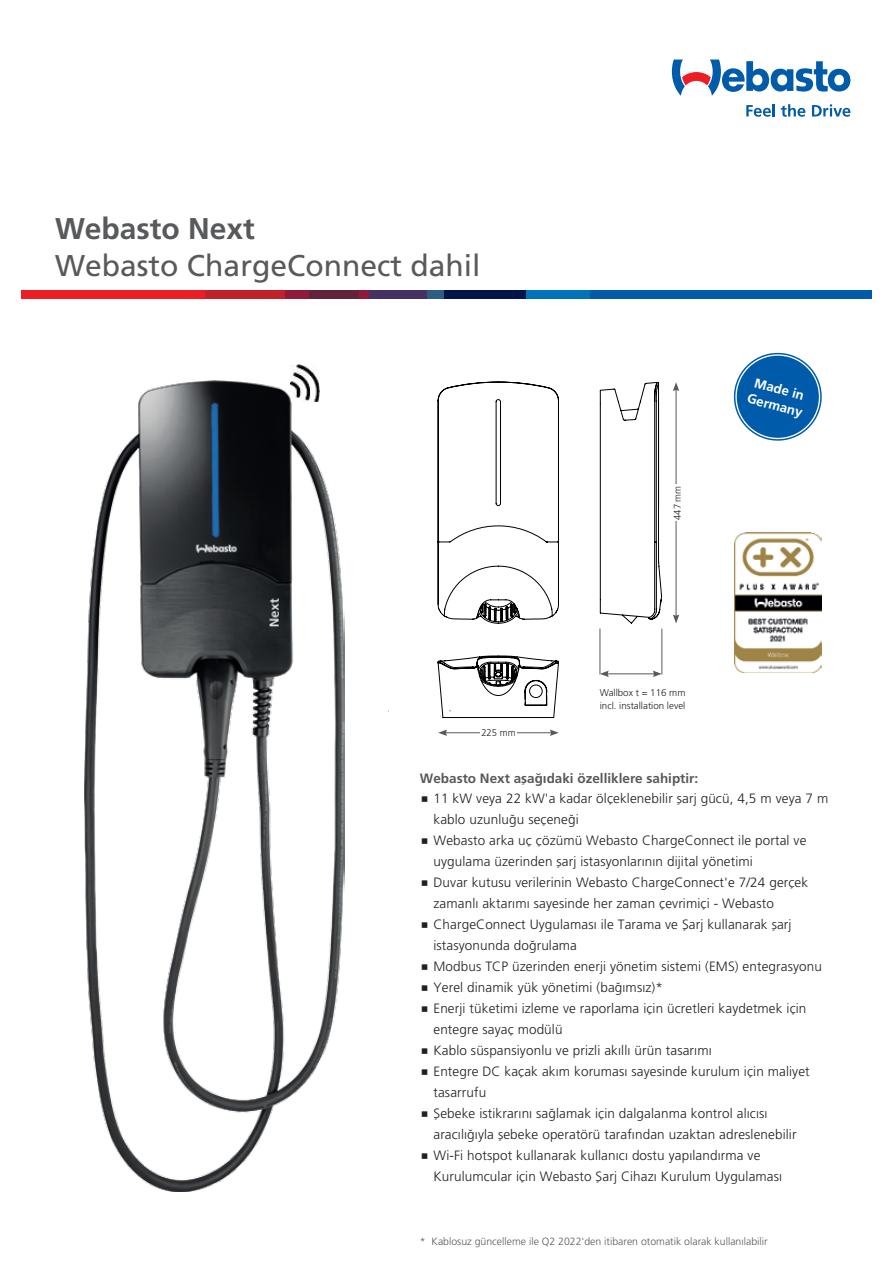
<style>
.page{position:relative;width:893px;height:1263px;background:#fff}
.page>*{position:absolute;margin:0;border:0;box-sizing:border-box;transform-origin:0 0}
.t1{font:30px "Frutiger Tr";color:#58595b}
.t2{font:30px "Frutiger Bold Tr";color:#58595b}
.t3{font:13.5px/21px "Frutiger Light Nr Tr";letter-spacing:.01em;color:#231f20}
.t4{font:13.5px "Frutiger Bold Tr";color:#58595b}
.t5{font:13.35px/17.2px "Frutiger Bold Tr";color:#fff}
.t6{font:10.5px "Frutiger Light Nr Tr";color:#58595b}
.t7{font:9.75px/13.4px "Frutiger Light Nr Tr";color:#231f20}
</style>
<div class="page">
<svg style="left:746px;top:104px;width:29px;height:13px"></svg>
<svg style="left:781px;top:104px;width:24px;height:13px"></svg>
<svg style="left:812px;top:104px;width:38px;height:13px"></svg>
<svg style="left:672px;top:60px;width:178px;height:36px"></svg>
<div style="left:21px;top:290px;width:184px;height:8px;background:#ed1d24"></div>
<div style="left:205px;top:290px;width:80px;height:8px;background:#c12128"></div>
<div style="left:285px;top:290px;width:24px;height:8px;background:#911a39"></div>
<div style="left:309px;top:290px;width:50px;height:8px;background:#622239"></div>
<div style="left:359px;top:290px;width:10px;height:8px;background:#911a39"></div>
<div style="left:369px;top:290px;width:57px;height:8px;background:#463262"></div>
<div style="left:426px;top:290px;width:18px;height:8px;background:#2d5d80"></div>
<div style="left:444px;top:290px;width:82px;height:8px;background:#00154b"></div>
<div style="left:526px;top:290px;width:64px;height:8px;background:#0072bc"></div>
<div style="left:590px;top:290px;width:282px;height:8px;background:#005baa"></div>
<img style="left:85px;top:380px;width:259px;height:811px">
<img style="left:291px;top:364px;width:29px;height:37px">
<hr style="left:676px;top:389px;width:1px;height:228px;background:#58595b">
<svg style="left:673px;top:382px;width:6px;height:9px"></svg>
<svg style="left:673px;top:614px;width:6px;height:9px"></svg>
<div style="left:666px;top:485px;width:22px;height:36px;background:#fff"></div>
<hr style="left:606px;top:674px;width:49px;height:1px;background:#58595b">
<svg style="left:653px;top:671px;width:9px;height:6px"></svg>
<svg style="left:600px;top:671px;width:9px;height:6px"></svg>
<hr style="left:445px;top:732px;width:107px;height:1px;background:#58595b">
<svg style="left:550px;top:729px;width:9px;height:7px"></svg>
<svg style="left:438px;top:729px;width:9px;height:7px"></svg>
<div style="left:480px;top:728px;width:37px;height:24px;background:#fff"></div>
<hr style="left:600px;top:629px;width:1px;height:45px;background:#58595b">
<hr style="left:662px;top:629px;width:1px;height:45px;background:#58595b">
<svg style="left:438px;top:382px;width:121px;height:242px"></svg>
<svg style="left:600px;top:381px;width:62px;height:243px"></svg>
<svg style="left:438px;top:656px;width:121px;height:62px"></svg>
<div style="left:457px;top:671px;width:11px;height:16px;background:#fff"></div>
<img style="left:734px;top:532px;width:87px;height:141px">
<svg style="left:733px;top:352px;width:89px;height:89px"></svg>
<h1 class="t2" style="left:55px;top:210px;width:201px">Webasto Next</h1>
<h1 class="t1" style="left:55px;top:248px;width:427px">Webasto ChargeConnect dahil</h1>
<p class="t7" style="left:671px;top:520px;width:36px;rotate:-90deg">447 mm</p>
<p class="t5" style="left:754px;top:373px;width:58px;rotate:15deg">Made in<br>Germany</p>
<p class="t7" style="left:481px;top:726px;width:36px">225 mm</p>
<p class="t7" style="left:600px;top:686px;width:87px">Wallbox t = 116 mm incl. installation level</p>
<p class="t4" style="left:420px;top:771px;width:280px">Webasto Next aşağıdaki özelliklere sahiptir:</p>
<p class="t3" style="left:433px;top:788px;width:396px">11 kW veya 22 kW'a kadar ölçeklenebilir şarj gücü, 4,5 m veya 7 m kablo uzunluğu seçeneği<br>Webasto arka uç çözümü Webasto ChargeConnect ile portal ve uygulama üzerinden şarj istasyonlarının dijital yönetimi<br>Duvar kutusu verilerinin Webasto ChargeConnect'e 7/24 gerçek zamanlı aktarımı sayesinde her zaman çevrimiçi - Webasto ChargeConnect Uygulaması ile Tarama ve Şarj kullanarak şarj istasyonunda doğrulama<br>Modbus TCP üzerinden enerji yönetim sistemi (EMS) entegrasyonu Yerel dinamik yük yönetimi (bağımsız)*<br>Enerji tüketimi izleme ve raporlama için ücretleri kaydetmek için entegre sayaç modülü<br>Kablo süspansiyonlu ve prizli akıllı ürün tasarımı<br>Entegre DC kaçak akım koruması sayesinde kurulum için maliyet tasarrufu<br>Şebeke istikrarını sağlamak için dalgalanma kontrol alıcısı aracılığıyla şebeke operatörü tarafından uzaktan adreslenebilir Wi-Fi hotspot kullanarak kullanıcı dostu yapılandırma ve Kurulumcular için Webasto Şarj Cihazı Kurulum Uygulaması</p>
<p class="t6" style="left:420px;top:1236px;width:349px">* Kablosuz güncelleme ile Q2 2022'den itibaren otomatik olarak kullanılabilir</p>
</div>
